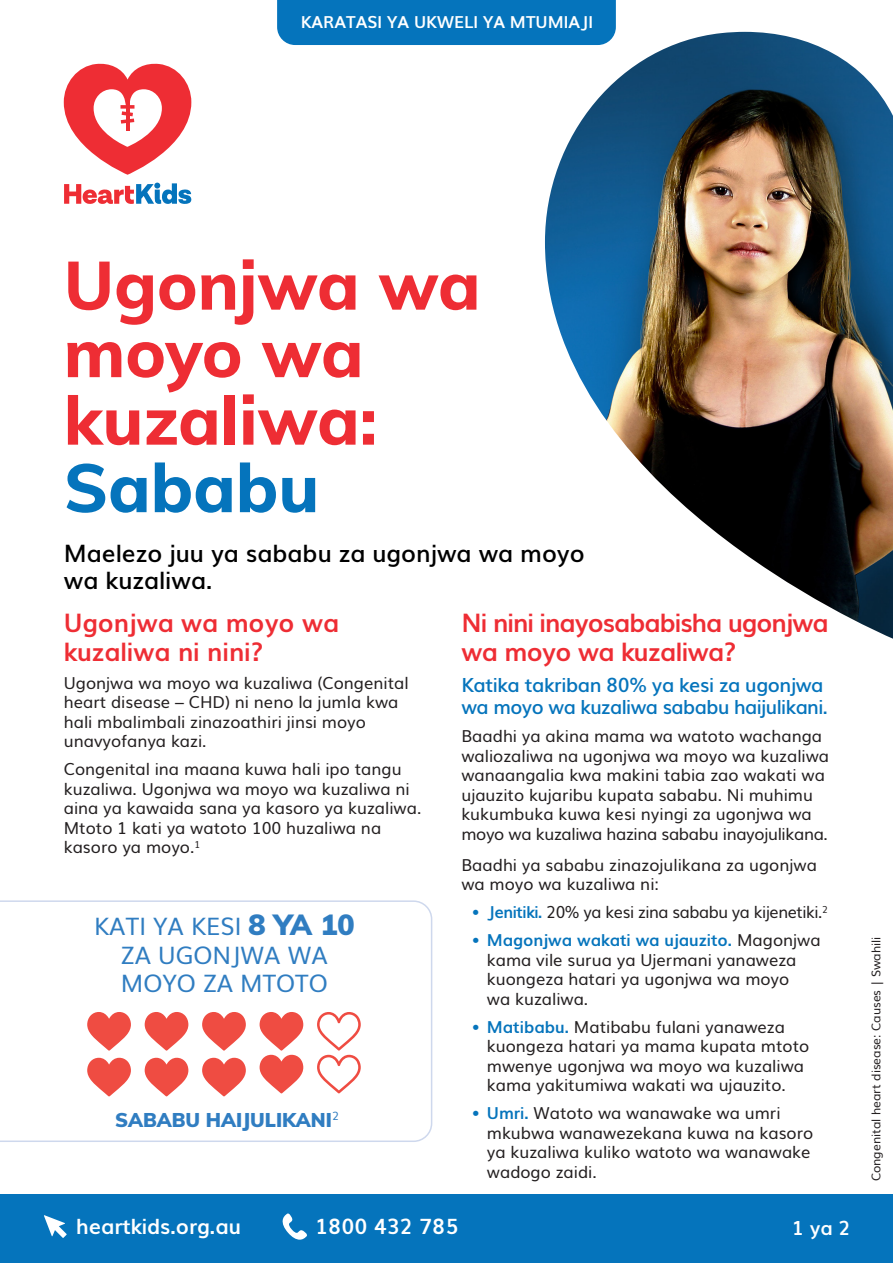
<style>
.page{position:relative;width:893px;height:1263px;background:#fff}
.page>*{position:absolute;margin:0;border:0;box-sizing:border-box;transform-origin:0 0}
.Headline{font:800 67.5px/67.5px "Muli";color:#ee2d34}
.Sub_Heading{font:700 25.5px/28.5px "Muli";letter-spacing:-.02em;color:#ee2d34}
.Sub_Heading-2{font:700 25.5px/28.5px "Muli";color:#ee2d34}
.Paragraph_Heading{font:600 24px/27px "Muli";color:#000}
.quote_-_person{font:24px/28.5px "Muli";color:#307dc1;text-align:center}
.t1{font:700 21px "Muli";color:#fff}
.Paragraph_Heading-2{font:600 19.5px/22.5px "Muli";letter-spacing:-.025em;color:#0574bc}
.quote_-_person-2{font:900 19.5px "Muli";color:#307dc1}
.t2{font:700 19.5px "Muli";color:#fff}
.body_copy{font:16.5px/19.5px "Muli";color:#231f20}
.body_copy-2{font:16.5px "Muli";letter-spacing:-.025em;color:#231f20}
.body_copy-3{font:700 16.5px "Muli";color:#fff}
.quote_-_person-3{font:12px "Muli";color:#231f20}
.s1{color:#0574bc}
.s2{font-weight:700;color:#0574bc}
.s3{font-weight:900;font-size:28.5px}
</style>
<div class="page">
<div style="left:0;top:1194px;width:893px;height:69px;background:#0574bc"></div>
<svg style="left:44px;top:1215px;width:23px;height:23px"></svg>
<svg style="left:282px;top:1213px;width:25px;height:27px"></svg>
<svg style="left:64px;top:64px;width:127px;height:111px"></svg>
<svg style="left:64px;top:183px;width:127px;height:21px"></svg>
<img style="left:545px;top:32px;width:348px;height:607px">
<div style="left:277px;top:0;width:339px;height:45px;background:#0574bc"></div>
<svg style="left:0;top:900px;width:432px;height:242px"></svg>
<svg style="left:87px;top:1012px;width:44px;height:38px"></svg>
<svg style="left:145px;top:1012px;width:43px;height:38px"></svg>
<svg style="left:202px;top:1012px;width:44px;height:38px"></svg>
<svg style="left:260px;top:1012px;width:43px;height:81px"></svg>
<svg style="left:317px;top:1012px;width:44px;height:81px"></svg>
<svg style="left:87px;top:1058px;width:44px;height:38px"></svg>
<svg style="left:145px;top:1058px;width:43px;height:38px"></svg>
<svg style="left:202px;top:1058px;width:44px;height:38px"></svg>
<p class="body_copy-3" style="left:301px;top:8px;width:294px">KARATASI YA UKWELI YA MTUMIAJI</p>
<p class="Headline" style="left:64px;top:248px;width:418px">Ugonjwa wa moyo wa kuzaliwa:<br><span class="s1">Sababu</span></p>
<p class="Paragraph_Heading" style="left:64px;top:538px;width:522px">Maelezo juu ya sababu za ugonjwa wa moyo wa kuzaliwa.</p>
<p class="Sub_Heading-2" style="left:64px;top:607px;width:277px">Ugonjwa wa moyo wa kuzaliwa ni nini?</p>
<p class="body_copy" style="left:64px;top:672px;width:346px">Ugonjwa wa moyo wa kuzaliwa (Congenital heart disease – CHD) ni neno la jumla kwa hali mbalimbali zinazoathiri jinsi moyo unavyofanya kazi.</p>
<p class="body_copy" style="left:64px;top:758px;width:359px">Congenital ina maana kuwa hali ipo tangu kuzaliwa. Ugonjwa wa moyo wa kuzaliwa ni aina ya kawaida sana ya kasoro ya kuzaliwa.<br>Mtoto 1 kati ya watoto 100 huzaliwa na kasoro ya moyo.<sup>1</sup></p>
<p class="Sub_Heading" style="left:461px;top:607px;width:369px">Ni nini inayosababisha ugonjwa wa moyo wa kuzaliwa?</p>
<p class="Paragraph_Heading-2" style="left:461px;top:672px;width:368px">Katika takriban 80% ya kesi za ugonjwa wa moyo wa kuzaliwa sababu haijulikani.</p>
<p class="body_copy" style="left:461px;top:725px;width:369px">Baadhi ya akina mama wa watoto wachanga waliozaliwa na ugonjwa wa moyo wa kuzaliwa wanaangalia kwa makini tabia zao wakati wa ujauzito kujaribu kupata sababu. Ni muhimu kukumbuka kuwa kesi nyingi za ugonjwa wa moyo wa kuzaliwa hazina sababu inayojulikana.</p>
<p class="body_copy" style="left:461px;top:854px;width:357px">Baadhi ya sababu zinazojulikana za ugonjwa wa moyo wa kuzaliwa ni:</p>
<p class="body_copy-2" style="left:472px;top:899px;width:357px"><span class="s1">•</span> <span class="s2">Jenitiki.</span> 20% ya kesi zina sababu ya kijenetiki.<sup>2</sup></p>
<p class="body_copy" style="left:487px;top:929px;width:335px;text-indent:-15px"><span class="s1">•</span> <span class="s2">Magonjwa wakati wa ujauzito.</span> Magonjwa kama vile surua ya Ujermani yanaweza kuongeza hatari ya ugonjwa wa moyo<br>wa kuzaliwa.</p>
<p class="body_copy" style="left:487px;top:1016px;width:324px;text-indent:-15px"><span class="s1">•</span> <span class="s2">Matibabu.</span> Matibabu fulani yanaweza kuongeza hatari ya mama kupata mtoto mwenye ugonjwa wa moyo wa kuzaliwa kama yakitumiwa wakati wa ujauzito.</p>
<p class="body_copy" style="left:487px;top:1102px;width:328px;text-indent:-15px"><span class="s1">•</span> <span class="s2">Umri.</span> Watoto wa wanawake wa umri mkubwa wanawezekana kuwa na kasoro ya kuzaliwa kuliko watoto wa wanawake wadogo zaidi.</p>
<p class="quote_-_person" style="left:94px;top:910px;width:262px">KATI YA KESI <span class="s3">8 YA 10<br></span>ZA UGONJWA WA<br>MOYO ZA MTOTO</p>
<p class="quote_-_person-2" style="left:115px;top:1105px;width:225px">SABABU HAIJULIKANI<sup>2</sup></p>
<p class="t1" style="left:76px;top:1209px;width:166px">heartkids.org.au</p>
<p class="t1" style="left:315px;top:1209px;width:145px">1800 432 785</p>
<p class="t2" style="left:792px;top:1212px;width:60px">1 ya 2</p>
<p class="quote_-_person-3" style="left:866px;top:1181px;width:246px;rotate:-90deg">Congenital heart disease: Causes | Swahili</p>
</div>
